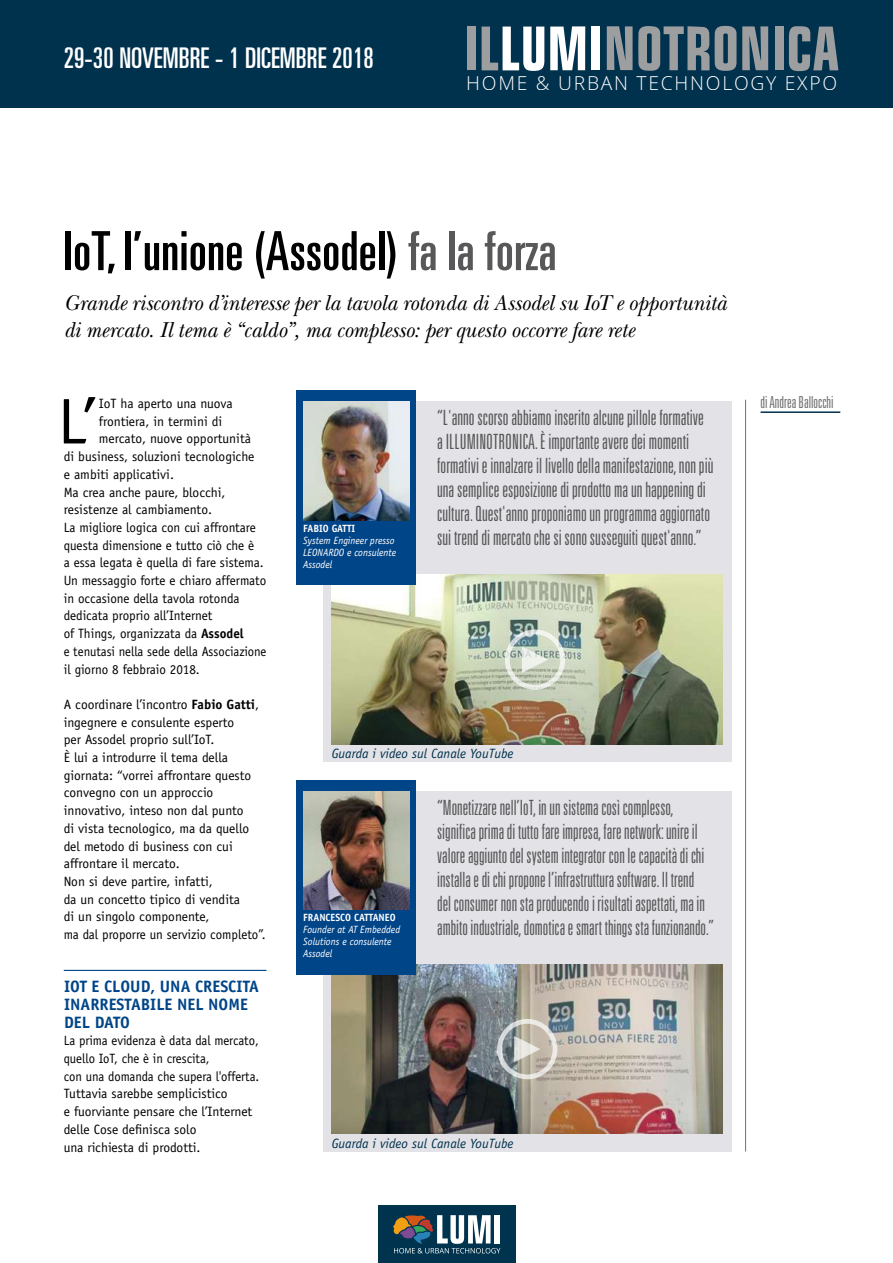
<style>
.page{position:relative;width:893px;height:1263px;background:#fff}
.page>*{position:absolute;margin:0;border:0;box-sizing:border-box;transform-origin:0 0}
.t1{font:64.65px "Officina Sans Std";color:#000}
.t2{font:ultra-condensed 54px "Univers LT Std";letter-spacing:.005em;color:#000}
.t3{font:ultra-condensed 28.5px "Univers LT Std";letter-spacing:.005em;color:#fff}
.t4{font:italic 22.5px/27px "New Baskerville Std";letter-spacing:-.005em;color:#000;scale:.95 1}
.t5{font:300 ultra-condensed 21px/24px "Univers LT Std";color:#58585a}
.t6{font:300 19.35px "Open Sans";letter-spacing:.09em;color:#fff}
.t7{font:700 16.5px/17.7px "Officina Sans Std";color:#004588}
.t8{font:300 ultra-condensed 16.5px "Univers LT Std";color:#707172}
.t9{font:13.5px/17.7px "Officina Sans Std";color:#000}
.t10{font:13.5px/17.7px "Officina Sans Std";color:#000;scale:.94 1}
.t11{font:italic 13.5px "Officina Sans Std";color:#00314d}
.t12{font:italic 10.5px/12px "Officina Sans Std";color:#fff;scale:.95 1}
.t13{font:700 10.5px "Officina Sans Std";color:#fff;scale:.95 1}
.s1{color:#58585a}
.s2{font-weight:700}
</style>
<div class="page">
<div style="left:0;top:0;width:893px;height:107px;background:#00314d"></div>
<svg style="left:550px;top:26px;width:35px;height:44px"></svg>
<svg style="left:742px;top:26px;width:26px;height:44px"></svg>
<svg style="left:715px;top:26px;width:21px;height:45px"></svg>
<svg style="left:789px;top:26px;width:49px;height:45px"></svg>
<svg style="left:607px;top:26px;width:102px;height:45px"></svg>
<svg style="left:482px;top:27px;width:62px;height:44px"></svg>
<div style="left:467px;top:27px;width:8px;height:43px;background:#9c9e9f"></div>
<div style="left:592px;top:27px;width:8px;height:43px;background:#fff"></div>
<div style="left:775px;top:26px;width:8px;height:44px;background:#9c9e9f"></div>
<hr style="left:745px;top:400px;width:1px;height:751px;background:#707172">
<div style="left:378px;top:1205px;width:137px;height:58px;background:#00334e"></div>
<svg style="left:393px;top:1215px;width:107px;height:38px"></svg>
<hr style="left:64px;top:970px;width:202px;height:1px;background:#004588">
<hr style="left:761px;top:411px;width:79px;height:2px;background:#00314d">
<div style="left:323px;top:402px;width:408px;height:360px;background:#e3e3e7"></div>
<div style="left:323px;top:791px;width:408px;height:360px;background:#e3e3e7"></div>
<img style="left:332px;top:575px;width:391px;height:169px">
<div style="left:505px;top:629px;width:60px;height:61px;border:5px solid #fff;border-radius:50%"></div>
<svg style="left:522px;top:646px;width:26px;height:27px"></svg>
<img style="left:332px;top:964px;width:391px;height:170px">
<div style="left:297px;top:390px;width:119px;height:195px;background:#004588"></div>
<img style="left:303px;top:402px;width:107px;height:118px">
<div style="left:297px;top:780px;width:119px;height:194px;background:#004588"></div>
<img style="left:303px;top:791px;width:107px;height:119px">
<div style="left:497px;top:1019px;width:60px;height:60px;border:5px solid #fff;border-radius:50%"></div>
<svg style="left:514px;top:1036px;width:26px;height:26px"></svg>
<h3 class="t3" style="left:64px;top:41px;width:311px">29-30 NOVEMBRE - 1 DICEMBRE 2018</h3>
<h3 class="t6" style="left:466px;top:69px;width:372px">HOME &amp; URBAN TECHNOLOGY EXPO</h3>
<h2 class="t2" style="left:64px;top:220px;width:494px">IoT, l’unione (Assodel) <span class="s1">fa la forza</span></h2>
<h3 class="t4" style="left:64px;top:289px;width:699px">Grande riscontro d’interesse per la tavola rotonda di Assodel su IoT e opportunità di mercato. Il tema è “caldo”, ma complesso: per questo occorre fare rete</h3>
<h1 class="t1" style="left:58px;top:384px;width:39px">L’</h1>
<p class="t9" style="left:99px;top:395px;width:135px">IoT ha aperto una nuova</p>
<p class="t9" style="left:99px;top:412px;width:125px">frontiera, in termini di</p>
<p class="t9" style="left:99px;top:430px;width:154px">mercato, nuove opportunità</p>
<p class="t9" style="left:64px;top:448px;width:192px">di business, soluzioni tecnologiche</p>
<p class="t9" style="left:64px;top:465px;width:112px">e ambiti applicativi.</p>
<p class="t9" style="left:64px;top:483px;width:163px">Ma crea anche paure, blocchi,</p>
<p class="t9" style="left:64px;top:501px;width:150px">resistenze al cambiamento.</p>
<p class="t9" style="left:64px;top:519px;width:194px">La migliore logica con cui affrontare</p>
<p class="t9" style="left:64px;top:536px;width:192px">questa dimensione e tutto ciò che è</p>
<p class="t9" style="left:64px;top:554px;width:201px">a essa legata è quella di fare sistema.</p>
<p class="t9" style="left:64px;top:572px;width:204px">Un messaggio forte e chiaro affermato</p>
<p class="t9" style="left:64px;top:589px;width:177px">in occasione della tavola rotonda</p>
<p class="t9" style="left:64px;top:607px;width:150px">dedicata proprio all’Internet</p>
<p class="t9" style="left:64px;top:625px;width:181px">of Things, organizzata da <span class="s2">Assodel</span></p>
<p class="t10" style="left:64px;top:642px;width:217px">e tenutasi nella sede della Associazione</p>
<p class="t9" style="left:64px;top:660px;width:138px">il giorno 8 febbraio 2018.</p>
<p class="t9" style="left:64px;top:696px;width:203px">A coordinare l’incontro <span class="s2">Fabio Gatti</span>, ingegnere e consulente esperto<br>per Assodel proprio sull’IoT.<br>È lui a introdurre il tema della giornata: “vorrei affrontare questo convegno con un approccio innovativo, inteso non dal punto<br>di vista tecnologico, ma da quello del metodo di business con cui affrontare il mercato.<br>Non si deve partire, infatti,<br>da un concetto tipico di vendita<br>di un singolo componente,<br>ma dal proporre un servizio completo”.</p>
<p class="t7" style="left:64px;top:977px;width:196px">IOT E CLOUD, UNA CRESCITA<br>INARRESTABILE NEL NOME<br>DEL DATO</p>
<p class="t10" style="left:64px;top:1032px;width:210px">La prima evidenza è data dal mercato, quello IoT, che è in crescita,<br>con una domanda che supera l'offerta.<br>Tuttavia sarebbe semplicistico<br>e fuorviante pensare che l’Internet delle Cose definisca solo<br>una richiesta di prodotti.</p>
<p class="t13" style="left:303px;top:522px;width:56px">FABIO GATTI</p>
<p class="t12" style="left:303px;top:534px;width:99px">System Engineer presso<br>LEONARDO e consulente<br>Assodel</p>
<p class="t5" style="left:437px;top:406px;width:278px">“L'anno scorso abbiamo inserito alcune pillole formative a ILLUMINOTRONICA. È importante avere dei momenti formativi e innalzare il livello della manifestazione, non più una semplice esposizione di prodotto ma un happening di cultura. Quest'anno proponiamo un programma aggiornato sui trend di mercato che si sono susseguiti quest'anno.”</p>
<p class="t11" style="left:332px;top:746px;width:183px">Guarda i video sul Canale YouTube</p>
<p class="t13" style="left:303px;top:911px;width:99px">FRANCESCO CATTANEO</p>
<p class="t12" style="left:303px;top:924px;width:104px">Founder at AT Embedded<br>Solutions e consulente<br>Assodel</p>
<p class="t5" style="left:437px;top:795px;width:278px">“Monetizzare nell’IoT, in un sistema così complesso, significa prima di tutto fare impresa, fare network: unire il valore aggiunto del system integrator con le capacità di chi installa e di chi propone l’infrastruttura software. Il trend<br>del consumer non sta producendo i risultati aspettati, ma in ambito industriale, domotica e smart things sta funzionando.”</p>
<p class="t11" style="left:332px;top:1135px;width:183px">Guarda i video sul Canale YouTube</p>
<p class="t8" style="left:761px;top:394px;width:75px">di Andrea Ballocchi</p>
</div>
